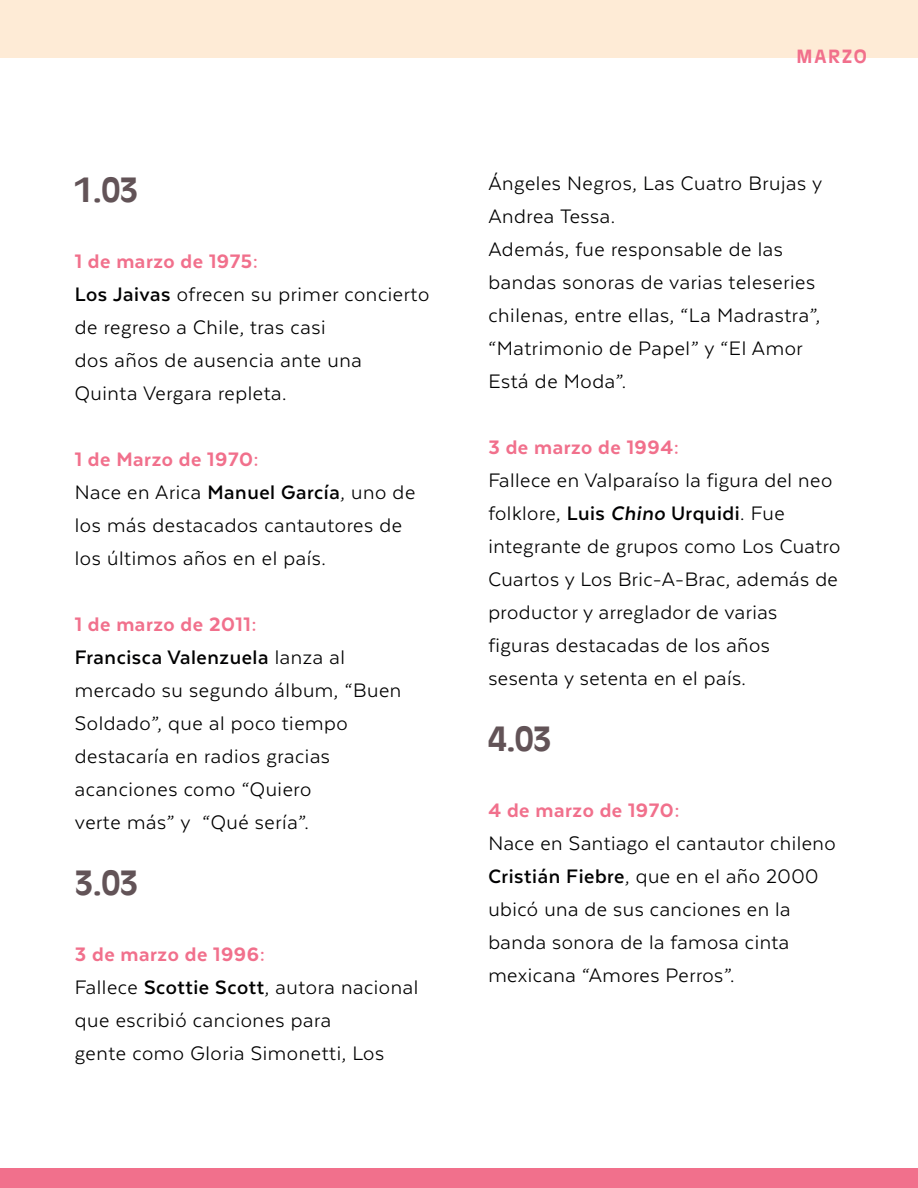
<style>
.page{position:relative;width:918px;height:1188px;background:#fff}
.page>*{position:absolute;margin:0;border:0;box-sizing:border-box;transform-origin:0 0}
.t1{font:700 33px "Antique Olive Std";color:#625357}
.t2{font:22.5px/33px "Texta";letter-spacing:.025em;color:#000001}
.t3{font:800 22.5px "Texta";letter-spacing:.025em;color:#f1708c}
.t4{font:700 18px "Antique Olive Std";letter-spacing:.1em;color:#f1708c}
.s1{font-weight:800;color:#f1708c}
.s2{font-weight:700}
.s3{font-weight:700;font-style:italic}
</style>
<div class="page">
<div style="left:0;top:1168px;width:918px;height:20px;background:#f1708c"></div>
<div style="left:0;top:0;width:918px;height:57px;background:#feebd6"></div>
<h1 class="t1" style="left:75px;top:169px;width:65px">1.03</h1>
<p class="t2" style="left:75px;top:244px;width:356px"><span class="s1">1 de marzo de 1975:<br></span><span class="s2">Los Jaivas</span> ofrecen su primer concierto de regreso a Chile, tras casi<br>dos años de ausencia ante una<br>Quinta Vergara repleta.</p>
<p class="t2" style="left:75px;top:442px;width:342px"><span class="s1">1 de Marzo de 1970:<br></span>Nace en Arica <span class="s2">Manuel García</span>, uno de los más destacados cantautores de los últimos años en el país.</p>
<p class="t2" style="left:75px;top:607px;width:328px"><span class="s1">1 de marzo de 2011:<br></span><span class="s2">Francisca Valenzuela</span> lanza al mercado su segundo álbum, “Buen<br>Soldado”, que al poco tiempo destacaría en radios gracias acanciones como “Quiero<br>verte más” y “Qué sería”.</p>
<h1 class="t1" style="left:75px;top:862px;width:65px">3.03</h1>
<p class="t2" style="left:75px;top:937px;width:345px"><span class="s1">3 de marzo de 1996:<br></span>Fallece <span class="s2">Scottie Scott</span>, autora nacional que escribió canciones para<br>gente como Gloria Simonetti, Los</p>
<p class="t4" style="left:796px;top:46px;width:72px">MARZO</p>
<p class="t2" style="left:488px;top:166px;width:335px">Ángeles Negros, Las Cuatro Brujas y<br>Andrea Tessa.<br>Además, fue responsable de las bandas sonoras de varias teleseries chilenas, entre ellas, “La Madrastra”, “Matrimonio de Papel” y “El Amor<br>Está de Moda”.</p>
<p class="t3" style="left:488px;top:435px;width:192px">3 de marzo de 1994:</p>
<p class="t2" style="left:488px;top:463px;width:354px">Fallece en Valparaíso la figura del neo folklore, <span class="s2">Luis</span> <span class="s3">Chino</span> <span class="s2">Urquidi</span>. Fue integrante de grupos como Los Cuatro Cuartos y Los Bric-A-Brac, además de productor y arreglador de varias figuras destacadas de los años sesenta y setenta en el país.</p>
<h1 class="t1" style="left:488px;top:718px;width:65px">4.03</h1>
<p class="t3" style="left:488px;top:798px;width:193px">4 de marzo de 1970:</p>
<p class="t2" style="left:488px;top:826px;width:349px">Nace en Santiago el cantautor chileno<br><span class="s2">Cristián Fiebre</span>, que en el año 2000 ubicó una de sus canciones en la banda sonora de la famosa cinta mexicana “Amores Perros”.</p>
</div>
